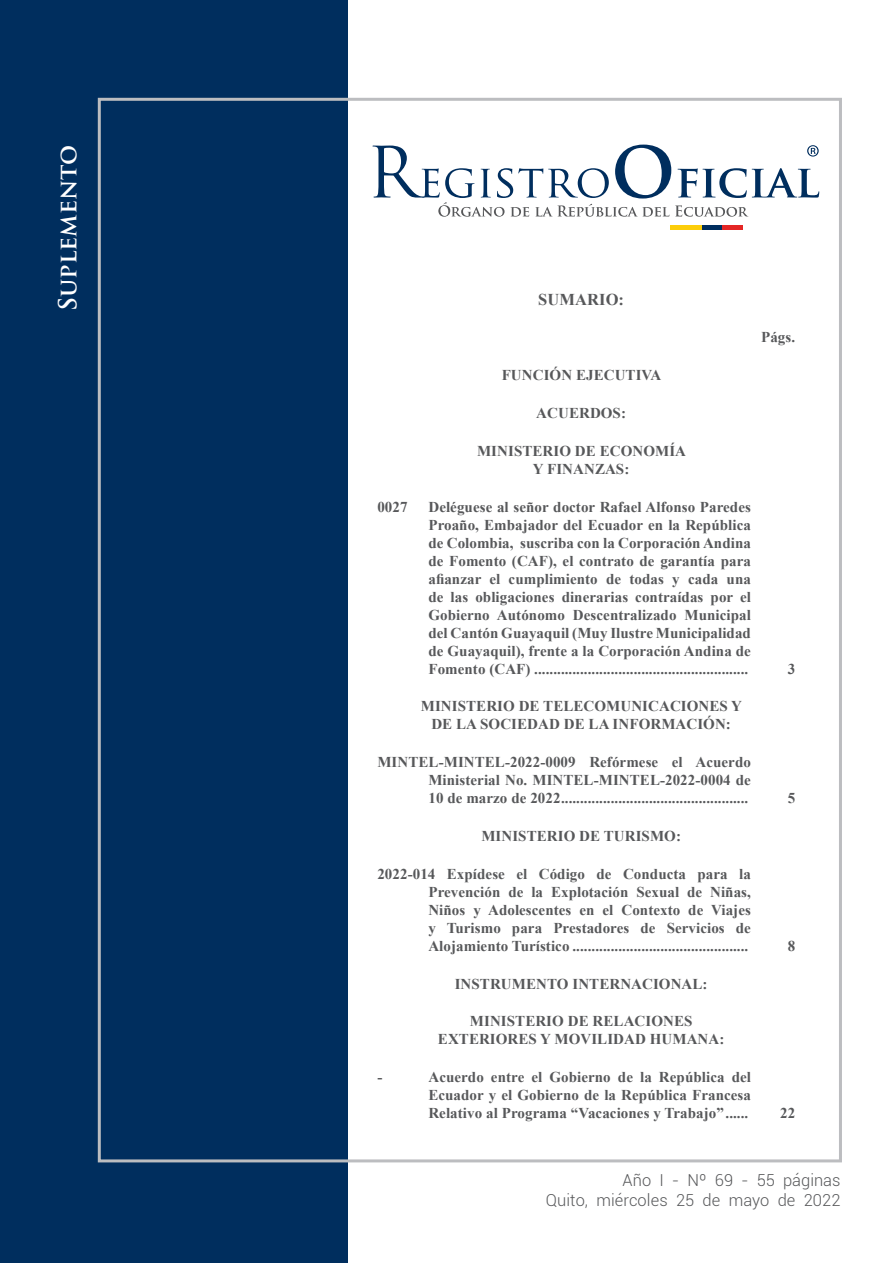
<style>
.page{position:relative;width:893px;height:1263px;background:#fff}
.page>*{position:absolute;margin:0;border:0;box-sizing:border-box;transform-origin:0 0}
.t1{font:700 24.3px "Trajan Pro";letter-spacing:.005em;color:#fff}
.t2{font:300 16.5px/20.2px "Roboto";letter-spacing:.005em;color:#57585a;text-align:right}
.t3{font:700 16.5px "Times New Roman";letter-spacing:.005em;color:#57585a}
.t4{font:700 15px/18px "Times New Roman";letter-spacing:.005em;color:#57585a;text-align:justify}
</style>
<div class="page">
<div style="left:0;top:0;width:348px;height:1263px;background:#002e5e"></div>
<div style="left:670px;top:225px;width:32px;height:5px;background:#fccd0a"></div>
<div style="left:702px;top:225px;width:21px;height:5px;background:#002e5e"></div>
<div style="left:723px;top:225px;width:20px;height:5px;background:#e42625"></div>
<svg style="left:372px;top:145px;width:447px;height:72px"></svg>
<h1 class="t1" style="left:53px;top:311px;width:168px;rotate:-90deg">Suplemento</h1>
<p class="t3" style="left:538px;top:288px;width:87px">SUMARIO:</p>
<p class="t4" style="left:502px;top:366px;width:161px">FUNCIÓN EJECUTIVA</p>
<p class="t4" style="left:536px;top:404px;width:91px">ACUERDOS:</p>
<p class="t4" style="left:477px;top:441px;width:211px;text-align:center">MINISTERIO DE ECONOMÍA<br>Y FINANZAS:</p>
<p class="t4" style="left:761px;top:328px;width:36px">Págs.</p>
<p class="t4" style="left:377px;top:497px;width:32px">0027</p>
<p class="t4" style="left:428px;top:497px;width:324px">Deléguese al señor doctor Rafael Alfonso Paredes Proaño, Embajador del Ecuador en la República de Colombia, suscriba con la Corporación Andina de Fomento (CAF), el contrato de garantía para afianzar el cumplimiento de todas y cada una de las obligaciones dinerarias contraídas por el Gobierno Autónomo Descentralizado Municipal del Cantón Guayaquil (Muy Ilustre Municipalidad de Guayaquil), frente a la Corporación Andina de Fomento (CAF) ........................................................</p>
<p class="t4" style="left:421px;top:697px;width:323px;text-align:center">MINISTERIO DE TELECOMUNICACIONES Y<br>DE LA SOCIEDAD DE LA INFORMACIÓN:</p>
<p class="t4" style="left:428px;top:753px;width:324px;text-indent:-51px">MINTEL-MINTEL-2022-0009 Refórmese el Acuerdo Ministerial No. MINTEL-MINTEL-2022-0004 de 10 de marzo de 2022.................................................</p>
<p class="t4" style="left:788px;top:659px;width:9px">3</p>
<p class="t4" style="left:788px;top:789px;width:9px">5</p>
<p class="t4" style="left:481px;top:827px;width:201px">MINISTERIO DE TURISMO:</p>
<p class="t4" style="left:428px;top:864px;width:324px;text-indent:-51px">2022-014 Expídese el Código de Conducta para la Prevención de la Explotación Sexual de Niñas, Niños y Adolescentes en el Contexto de Viajes y Turismo para Prestadores de Servicios de Alojamiento Turístico ..............................................</p>
<p class="t4" style="left:455px;top:974px;width:254px">INSTRUMENTO INTERNACIONAL:</p>
<p class="t4" style="left:438px;top:1012px;width:288px;text-align:center">MINISTERIO DE RELACIONES<br>EXTERIORES Y MOVILIDAD HUMANA:</p>
<p class="t4" style="left:377px;top:1068px;width:6px">-</p>
<p class="t4" style="left:428px;top:1068px;width:324px">Acuerdo entre el Gobierno de la República del Ecuador y el Gobierno de la República Francesa Relativo al Programa “Vacaciones y Trabajo”......</p>
<p class="t4" style="left:788px;top:936px;width:9px">8</p>
<p class="t4" style="left:780px;top:1104px;width:17px">22</p>
<p class="t2" style="left:546px;top:1169px;width:296px">Año I - Nº 69 - 55 páginas<br>Quito, miércoles 25 de mayo de 2022</p>
</div>
